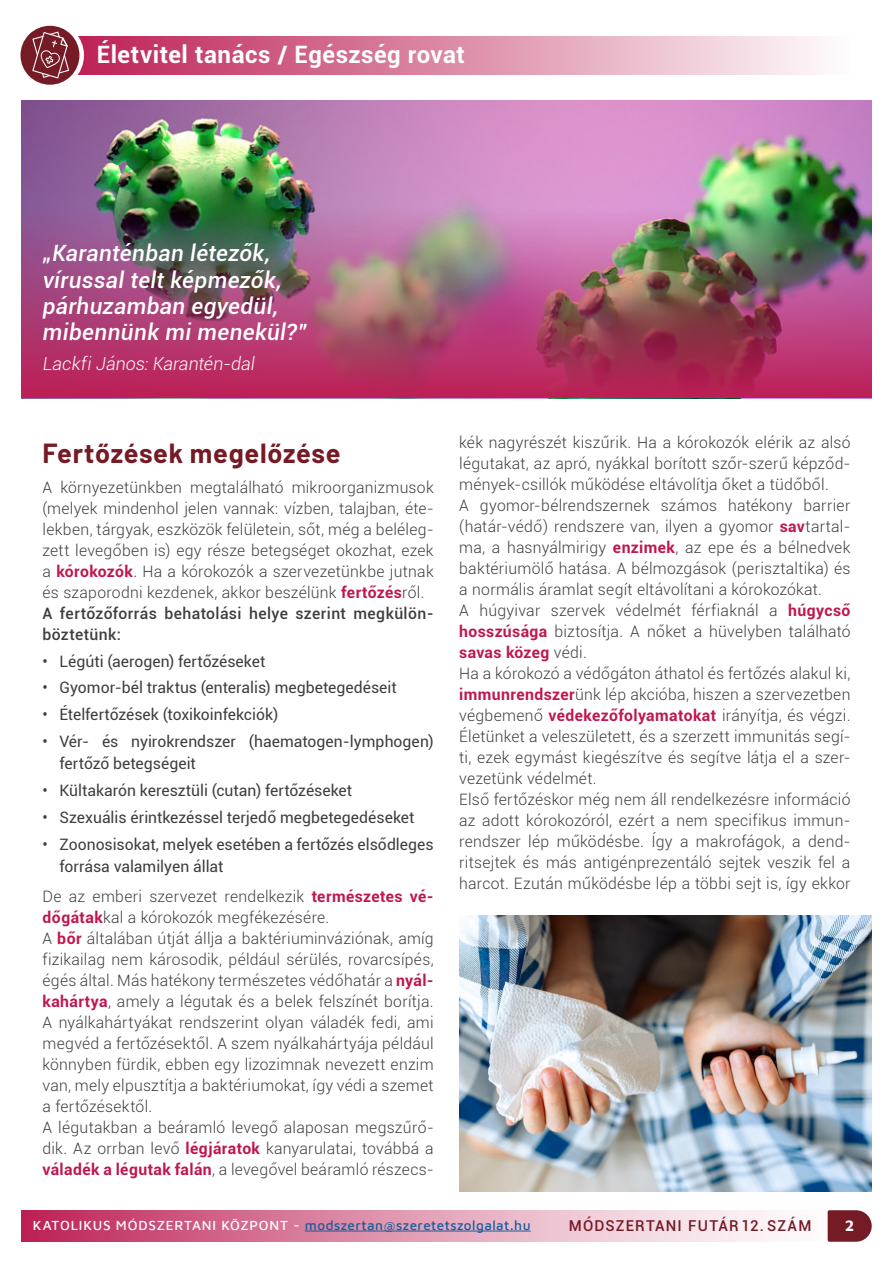
<style>
.page{position:relative;width:893px;height:1263px;background:#fff}
.page>*{position:absolute;margin:0;border:0;box-sizing:border-box;transform-origin:0 0}
.t1{font:700 27px "Barlow";letter-spacing:.03em;color:#751b26}
.t2{font:700 24px "Roboto";letter-spacing:.02em;color:#fff}
.t3{font:italic 500 22.5px "Roboto";letter-spacing:.015em;color:#fff}
.t4{font:italic 300 18px "Roboto";color:#fff}
.t5{font:300 15.75px/21px "Roboto";letter-spacing:.015em;color:#3e3e3f;text-align:justify}
.t6{font:15.75px/22.5px "Roboto";color:#3e3e3f}
.t7{font:500 15.75px/21px "Roboto";letter-spacing:.025em;color:#3e3e3f}
.t8{font:700 15.75px "Maven Pro";color:#fff}
.t9{font:500 15px "Roboto";letter-spacing:.08em;color:#751b26}
.t10{font:500 13.5px "Maven Pro";letter-spacing:.035em;color:#175d9e}
.s1{font-weight:700;color:#bf174d}
.s2{color:#fff}
</style>
<div class="page">
<div style="left:21px;top:1210px;width:837px;height:32px;background:linear-gradient(to right,#be2a5e,#fff)"></div>
<hr style="left:305px;top:1231px;width:226px;height:1px;background:#175d9e">
<svg style="left:828px;top:1210px;width:44px;height:32px"></svg>
<div style="left:68px;top:36px;width:782px;height:39px;background:linear-gradient(to right,#bc1e55,#fefcfd)"></div>
<svg style="left:20px;top:25px;width:66px;height:60px"></svg>
<img style="left:21px;top:101px;width:851px;height:96px">
<img style="left:21px;top:197px;width:851px;height:201px">
<img style="left:459px;top:916px;width:413px;height:275px">
<p class="t2" style="left:97px;top:37px;width:369px">Életvitel tanács / Egészség rovat</p>
<p class="t3" style="left:43px;top:238px;width:229px">„Karanténban létezők,</p>
<p class="t3" style="left:43px;top:264px;width:240px">vírussal telt képmezők,</p>
<p class="t3" style="left:43px;top:290px;width:237px">párhuzamban egyedül,</p>
<p class="t3" style="left:43px;top:316px;width:266px">mibennünk mi menekül?”</p>
<p class="t4" style="left:43px;top:352px;width:214px">Lackfi János: Karantén-dal</p>
<p class="t1" style="left:43px;top:434px;width:300px">Fertőzések megelőzése</p>
<p class="t5" style="left:43px;top:476px;width:393px">A környezetünkben megtalálható mikroorganizmusok (melyek mindenhol jelen vannak: vízben, talajban, éte&shy;lekben, tárgyak, eszközök felületein, sőt, még a beléleg&shy;zett levegőben is) egy része betegséget okozhat, ezek a <span class="s1">kórokozók</span>. Ha a kórokozók a szervezetünkbe jutnak és szaporodni kezdenek, akkor beszélünk <span class="s1">fertőzés</span>ről.</p>
<p class="t7" style="left:43px;top:602px;width:393px">A fertőzőforrás behatolási helye szerint megkülön&shy;böztetünk:</p>
<p class="t6" style="left:43px;top:649px;width:224px">• Légúti (aerogen) fertőzéseket</p>
<p class="t6" style="left:43px;top:676px;width:356px">• Gyomor-bél traktus (enteralis) megbetegedéseit</p>
<p class="t6" style="left:43px;top:703px;width:237px">• Ételfertőzések (toxikoinfekciók)</p>
<p class="t6" style="left:60px;top:729px;width:376px;text-indent:-17px">• Vér- és nyirokrendszer (haematogen-lymphogen) fertőző betegségeit</p>
<p class="t6" style="left:43px;top:779px;width:311px">• Kültakarón keresztüli (cutan) fertőzéseket</p>
<p class="t6" style="left:43px;top:805px;width:373px">• Szexuális érintkezéssel terjedő megbetegedéseket</p>
<p class="t6" style="left:60px;top:832px;width:376px;text-indent:-17px">• Zoonosisokat, melyek esetében a fertőzés elsődleges forrása valamilyen állat</p>
<p class="t5" style="left:43px;top:885px;width:393px">De az emberi szervezet rendelkezik <span class="s1">természetes vé&shy;dőgátak</span>kal a kórokozók megfékezésére.</p>
<p class="t5" style="left:43px;top:927px;width:393px">A <span class="s1">bőr</span> általában útját állja a baktériuminváziónak, amíg fizikailag nem károsodik, például sérülés, rovarcsípés, égés által. Más hatékony természetes védőhatár a <span class="s1">nyál&shy;kahártya</span>, amely a légutak és a belek felszínét borítja.<br>A nyálkahártyákat rendszerint olyan váladék fedi, ami megvéd a fertőzésektől. A szem nyálkahártyája például könnyben fürdik, ebben egy lizozimnak nevezett enzim van, mely elpusztítja a baktériumokat, így védi a szemet a fertőzésektől.</p>
<p class="t5" style="left:43px;top:1116px;width:393px">A légutakban a beáramló levegő alaposan megszűrő&shy;dik. Az orrban levő <span class="s1">légjáratok</span> kanyarulatai, továbbá a <span class="s1">váladék a légutak falán</span>, a levegővel beáramló részecs-</p>
<p class="t5" style="left:459px;top:431px;width:393px">kék nagyrészét kiszűrik. Ha a kórokozók elérik az alsó légutakat, az apró, nyákkal borított szőr-szerű képződ&shy;mények-csillók működése eltávolítja őket a tüdőből.</p>
<p class="t5" style="left:459px;top:494px;width:393px">A gyomor-bélrendszernek számos hatékony barrier (határ-védő) rendszere van, ilyen a gyomor <span class="s1">sav</span>tartal&shy;ma, a hasnyálmirigy <span class="s1">enzimek</span>, az epe és a bélnedvek baktériumölő hatása. A bélmozgások (perisztaltika) és a normális áramlat segít eltávolítani a kórokozókat.</p>
<p class="t5" style="left:459px;top:599px;width:393px">A húgyivar szervek védelmét férfiaknál a <span class="s1">húgycső hosszúsága</span> biztosítja. A nőket a hüvelyben található <span class="s1">savas közeg</span> védi.</p>
<p class="t5" style="left:459px;top:662px;width:393px">Ha a kórokozó a védőgáton áthatol és fertőzés alakul ki, <span class="s1">immunrendszer</span>ünk lép akcióba, hiszen a szervezetben végbemenő <span class="s1">védekezőfolyamatokat</span> irányítja, és végzi.<br>Életünket a veleszületett, és a szerzett immunitás segí&shy;ti, ezek egymást kiegészítve és segítve látja el a szer&shy;vezetünk védelmét.</p>
<p class="t5" style="left:459px;top:788px;width:393px">Első fertőzéskor még nem áll rendelkezésre információ az adott kórokozóról, ezért a nem specifikus immun&shy;rendszer lép működésbe. Így a makrofágok, a dend&shy;ritsejtek és más antigénprezentáló sejtek veszik fel a harcot. Ezután működésbe lép a többi sejt is, így ekkor</p>
<p class="t10" style="left:33px;top:1216px;width:499px"><span class="s2">KATOLIKUS MÓDSZERTANI KÖZPONT -</span> modszertan@szeretetszolgalat.hu</p>
<p class="t9" style="left:569px;top:1215px;width:244px">MÓDSZERTANI FUTÁR 12. SZÁM</p>
<p class="t8" style="left:845px;top:1214px;width:11px">2</p>
</div>
